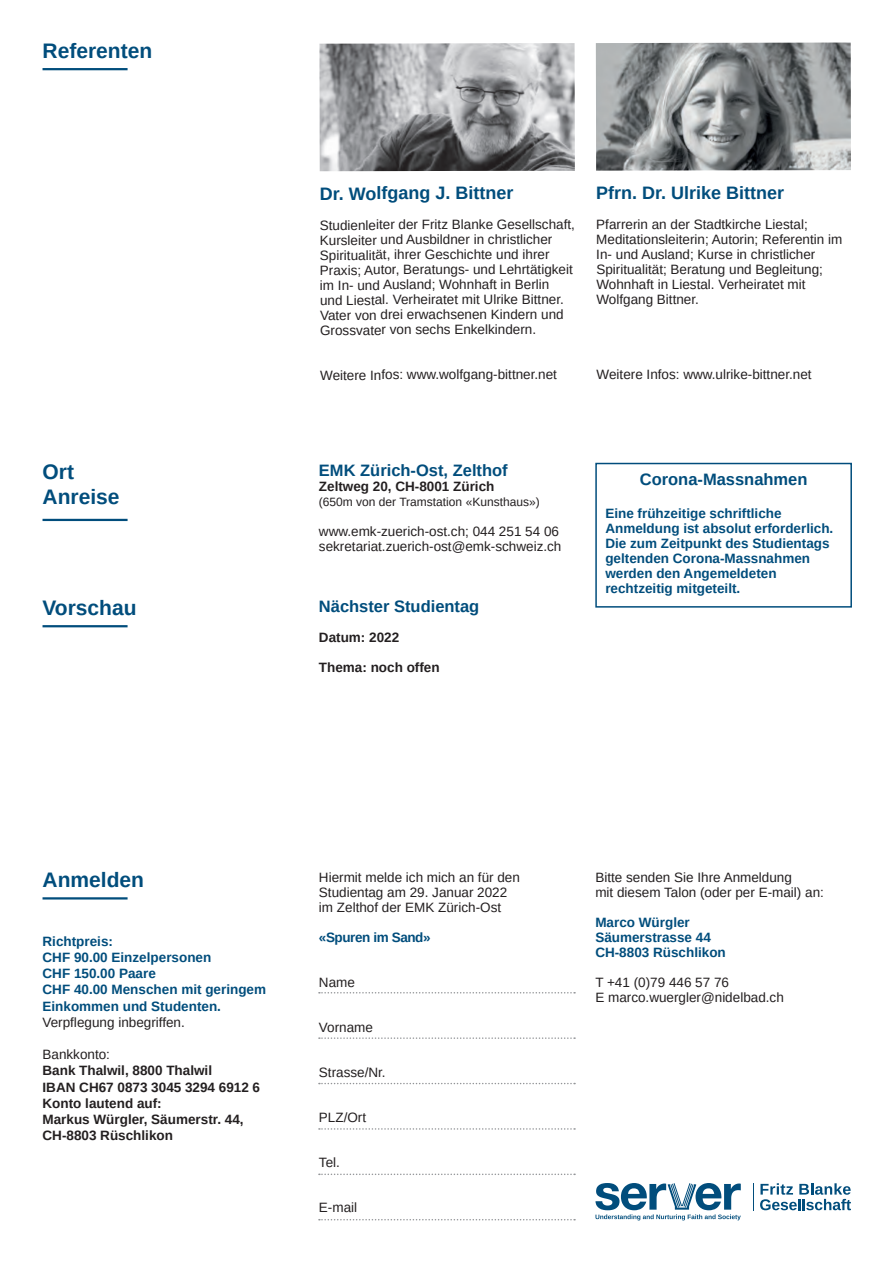
<style>
.page{position:relative;width:893px;height:1263px;background:#fff}
.page>*{position:absolute;margin:0;border:0;box-sizing:border-box;transform-origin:0 0}
.t1{font:700 21px/25.2px "Arimo";color:#014d7c}
.t2{font:700 18px "Arimo";letter-spacing:-.005em;color:#014d7c}
.t3{font:700 16.5px "Arimo";color:#014d7c}
.t4{font:13.5px/15px "Arimo";letter-spacing:-.005em;color:#231f20}
.t5{font:700 13.5px/15px "Arimo";color:#014d7c}
.t6{font:700 13.5px/16.2px "Arimo";color:#231f20}
.t7{font:700 13.5px "Arimo";letter-spacing:-.03em;color:#014d7c}
.t8{font:12px "Arimo";color:#231f20}
</style>
<div class="page">
<hr style="left:43px;top:68px;width:85px;height:2px;background:#014d7c">
<img style="left:319px;top:43px;width:256px;height:128px">
<img style="left:596px;top:43px;width:255px;height:128px">
<hr style="left:43px;top:897px;width:85px;height:2px;background:#014d7c">
<svg style="left:319px;top:992px;width:256px;height:1px"></svg>
<svg style="left:319px;top:1037px;width:256px;height:2px"></svg>
<svg style="left:319px;top:1083px;width:256px;height:1px"></svg>
<svg style="left:319px;top:1128px;width:256px;height:2px"></svg>
<svg style="left:319px;top:1173px;width:256px;height:2px"></svg>
<svg style="left:319px;top:1219px;width:256px;height:1px"></svg>
<svg style="left:595px;top:1183px;width:146px;height:37px"></svg>
<svg style="left:760px;top:1183px;width:91px;height:27px"></svg>
<svg style="left:753px;top:1183px;width:1px;height:27px"></svg>
<hr style="left:43px;top:519px;width:85px;height:2px;background:#014d7c">
<hr style="left:43px;top:625px;width:85px;height:2px;background:#014d7c">
<div style="left:595px;top:463px;width:257px;height:145px;border:2px solid #014d7c"></div>
<h1 class="t1" style="left:43px;top:38px;width:111px">Referenten</h1>
<h1 class="t1" style="left:43px;top:459px;width:79px">Ort<br>Anreise</h1>
<h1 class="t1" style="left:43px;top:595px;width:96px">Vorschau</h1>
<h2 class="t2" style="left:320px;top:181px;width:195px">Dr. Wolfgang J. Bittner</h2>
<p class="t4" style="left:320px;top:217px;width:257px">Studienleiter der Fritz Blanke Gesellschaft, Kursleiter und Ausbildner in christlicher Spiritualität, ihrer Geschichte und ihrer Praxis; Autor, Beratungs- und Lehrtätigkeit im In- und Ausland; Wohnhaft in Berlin und Liestal. Verheiratet mit Ulrike Bittner.<br>Vater von drei erwachsenen Kindern und Grossvater von sechs Enkelkindern.</p>
<p class="t4" style="left:320px;top:367px;width:238px">Weitere Infos: www.wolfgang-bittner.net</p>
<h2 class="t2" style="left:596px;top:180px;width:190px">Pfrn. Dr. Ulrike Bittner</h2>
<p class="t4" style="left:596px;top:217px;width:248px">Pfarrerin an der Stadtkirche Liestal; Meditationsleiterin; Autorin; Referentin im In- und Ausland; Kurse in christlicher Spiritualität; Beratung und Begleitung; Wohnhaft in Liestal. Verheiratet mit Wolfgang Bittner.</p>
<p class="t4" style="left:597px;top:367px;width:217px">Weitere Infos: www.ulrike-bittner.net</p>
<p class="t3" style="left:319px;top:458px;width:190px">EMK Zürich-Ost, Zelthof</p>
<p class="t6" style="left:319px;top:478px;width:177px">Zeltweg 20, CH-8001 Zürich</p>
<p class="t8" style="left:319px;top:494px;width:222px">(650m von der Tramstation «Kunsthaus»)</p>
<p class="t4" style="left:319px;top:523px;width:244px">www.emk-zuerich-ost.ch; 044 251 54 06 sekretariat.zuerich-ost@emk-schweiz.ch</p>
<p class="t3" style="left:319px;top:594px;width:162px">Nächster Studientag</p>
<p class="t6" style="left:319px;top:629px;width:82px">Datum: 2022</p>
<p class="t6" style="left:319px;top:659px;width:122px">Thema: noch offen</p>
<p class="t3" style="left:640px;top:468px;width:169px">Corona-Massnahmen</p>
<p class="t5" style="left:605px;top:506px;width:230px">Eine frühzeitige schriftliche<br>Anmeldung ist absolut erforderlich.<br>Die zum Zeitpunkt des Studientags geltenden Corona-Massnahmen werden den Angemeldeten rechtzeitig mitgeteilt.</p>
<h1 class="t1" style="left:43px;top:867px;width:103px">Anmelden</h1>
<p class="t5" style="left:43px;top:933px;width:225px;line-height:16.2px">Richtpreis:<br>CHF 90.00 Einzelpersonen<br>CHF 150.00 Paare<br>CHF 40.00 Menschen mit geringem<br>Einkommen und Studenten.</p>
<p class="t4" style="left:43px;top:1015px;width:144px">Verpflegung inbegriffen.</p>
<p class="t4" style="left:43px;top:1047px;width:69px">Bankkonto:</p>
<p class="t6" style="left:43px;top:1063px;width:219px">Bank Thalwil, 8800 Thalwil<br>IBAN CH67 0873 3045 3294 6912 6<br>Konto lautend auf:<br>Markus Würgler, Säumerstr. 44,<br>CH-8803 Rüschlikon</p>
<p class="t4" style="left:319px;top:869px;width:203px">Hiermit melde ich mich an für den<br>Studientag am 29. Januar 2022 im Zelthof der EMK Zürich-Ost</p>
<p class="t7" style="left:319px;top:928px;width:113px">«Spuren im Sand»</p>
<p class="t4" style="left:319px;top:974px;width:38px">Name</p>
<p class="t4" style="left:319px;top:1019px;width:56px">Vorname</p>
<p class="t4" style="left:319px;top:1064px;width:68px">Strasse/Nr.</p>
<p class="t4" style="left:319px;top:1109px;width:49px">PLZ/Ort</p>
<p class="t4" style="left:319px;top:1154px;width:23px">Tel.</p>
<p class="t4" style="left:319px;top:1199px;width:40px">E-mail</p>
<p class="t4" style="left:595px;top:869px;width:230px">Bitte senden Sie Ihre Anmeldung<br>mit diesem Talon (oder per E-mail) an:</p>
<p class="t5" style="left:595px;top:915px;width:132px">Marco Würgler<br>Säumerstrasse 44<br>CH-8803 Rüschlikon</p>
<p class="t4" style="left:595px;top:974px;width:190px">T +41 (0)79 446 57 76<br>E marco.wuergler@nidelbad.ch</p>
</div>
